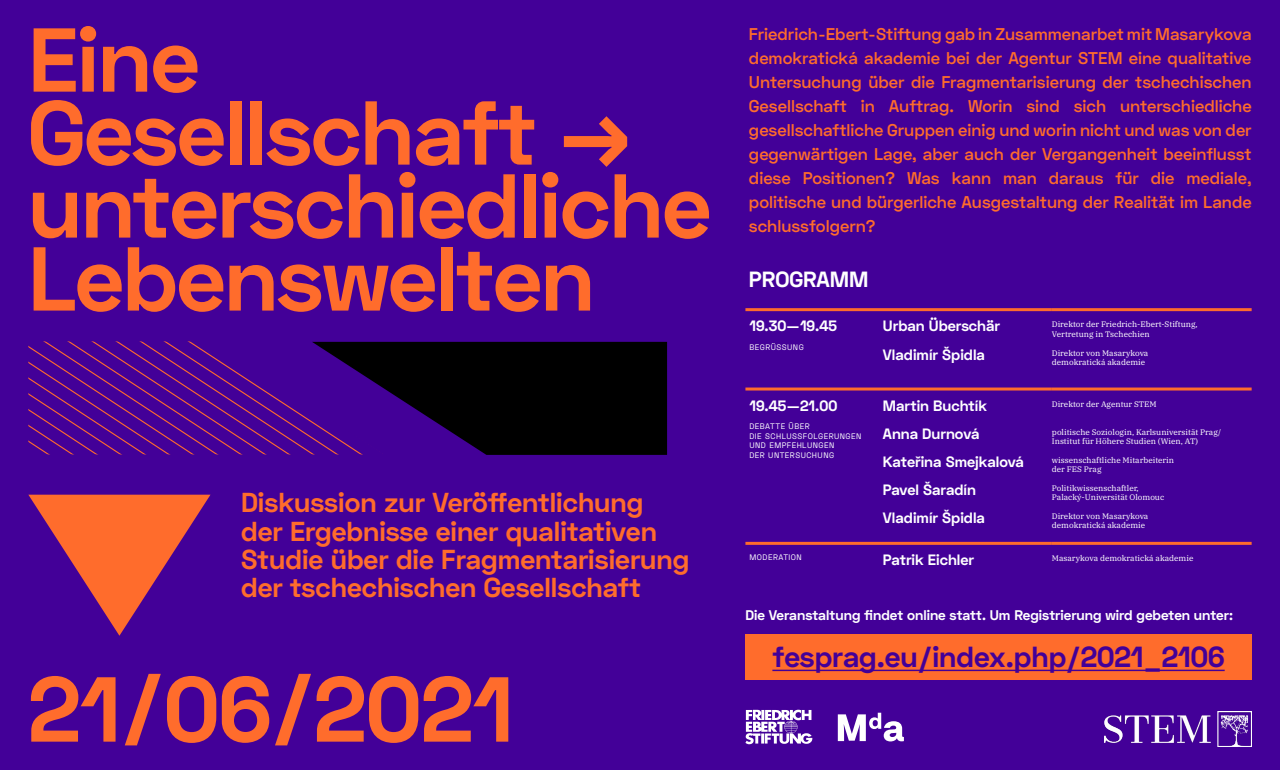
<style>
.page{position:relative;width:1280px;height:770px;background:#430098}
.page>*{position:absolute;margin:0;border:0;box-sizing:border-box;transform-origin:0 0}
.t1{font:700 92px "Space Grotesk";color:#ff6c2c}
.t2{font:700 90.4px/73px "Space Grotesk";letter-spacing:-.01em;color:#ff6c2c}
.t3{font:700 29px "Space Grotesk";color:#430098}
.t4{font:700 27.4px/28.2px "Space Grotesk";color:#ff6c2c}
.t5{font:700 22px "Space Grotesk";color:#fff}
.t6{font:600 17px/24px "Space Grotesk";color:#ff6c2c;text-align:justify}
.t7{font:700 15px "Space Grotesk";color:#fff}
.t8{font:700 14px "Space Grotesk";color:#fff}
.t9{font:8px/9.6px "IBM Plex Serif";color:#fff}
.t10{font:8px/9.6px "Space Grotesk";letter-spacing:.06em;color:#fff}
</style>
<div class="page">
<div style="left:745px;top:635px;width:507px;height:45px;background:#ff6c2c"></div>
<hr style="left:772px;top:670px;width:453px;height:1px;background:#430098">
<hr style="left:745px;top:308px;width:134px;height:3px;background:#ff6c2c">
<hr style="left:879px;top:308px;width:173px;height:3px;background:#ff6c2c">
<hr style="left:1052px;top:308px;width:200px;height:3px;background:#ff6c2c">
<hr style="left:745px;top:388px;width:134px;height:3px;background:#ff6c2c">
<hr style="left:879px;top:388px;width:173px;height:3px;background:#ff6c2c">
<hr style="left:1052px;top:388px;width:200px;height:3px;background:#ff6c2c">
<hr style="left:745px;top:542px;width:134px;height:3px;background:#ff6c2c">
<hr style="left:879px;top:542px;width:173px;height:3px;background:#ff6c2c">
<hr style="left:1052px;top:542px;width:200px;height:3px;background:#ff6c2c">
<svg style="left:745px;top:710px;width:67px;height:34px"></svg>
<img style="left:1104px;top:712px;width:148px;height:34px">
<svg style="left:838px;top:713px;width:66px;height:28px"></svg>
<svg style="left:312px;top:342px;width:355px;height:113px;background:#070011"></svg>
<svg style="left:28px;top:341px;width:355px;height:113px"></svg>
<svg style="left:28px;top:495px;width:183px;height:141px"></svg>
<h2 class="t2" style="left:28px;top:26px;width:684px">Eine<br>Gesellschaft → unterschiedliche<br>Lebenswelten</h2>
<h3 class="t4" style="left:241px;top:489px;width:450px">Diskussion zur Veröffentlichung der Ergebnisse einer qualitativen Studie über die Fragmentarisierung der tschechischen Gesellschaft</h3>
<h1 class="t1" style="left:28px;top:650px;width:487px">21/06/2021</h1>
<p class="t6" style="left:749px;top:23px;width:504px">Friedrich-Ebert-Stiftung gab in Zusammenarbet mit Masarykova demokratická akademie bei der Agentur STEM eine qualitative Untersuchung über die Fragmentarisierung der tschechischen Gesellschaft in Auftrag. Worin sind sich unterschiedliche gesellschaftliche Gruppen einig und worin nicht und was von der gegenwärtigen Lage, aber auch der Vergangenheit beeinflusst diese Positionen? Was kann man daraus für die mediale, politische und bürgerliche Ausgestaltung der Realität im Lande schlussfolgern?</p>
<p class="t5" style="left:749px;top:265px;width:121px">Programm</p>
<p class="t7" style="left:749px;top:316px;width:89px">19.30—19.45</p>
<p class="t10" style="left:749px;top:342px;width:56px">BEGRÜSSUNG</p>
<p class="t7" style="left:749px;top:396px;width:89px">19.45—21.00</p>
<p class="t10" style="left:749px;top:421px;width:113px">DEBATTE ÜBER<br>DIE SCHLUSSFOLGERUNGEN<br>UND EMPFEHLUNGEN<br>DER UNTERSUCHUNG</p>
<p class="t7" style="left:883px;top:316px;width:119px">Urban Überschär</p>
<p class="t9" style="left:1052px;top:319px;width:147px">Direktor der Friedrich-Ebert-Stiftung,<br>Vertretung in Tschechien</p>
<p class="t7" style="left:883px;top:345px;width:104px">Vladimír Špidla</p>
<p class="t9" style="left:1052px;top:347px;width:98px">Direktor von Masarykova demokratická akademie</p>
<p class="t7" style="left:883px;top:396px;width:105px">Martin Buchtík</p>
<p class="t9" style="left:1052px;top:398px;width:106px">Direktor der Agentur STEM</p>
<p class="t7" style="left:883px;top:424px;width:98px">Anna Durnová</p>
<p class="t9" style="left:1052px;top:426px;width:171px">politische Soziologin, Karlsuniversität Prag/<br>Institut für Höhere Studien (Wien, AT)</p>
<p class="t7" style="left:883px;top:452px;width:143px">Kateřina Smejkalová</p>
<p class="t9" style="left:1052px;top:454px;width:124px">wissenschaftliche Mitarbeiterin der FES Prag</p>
<p class="t7" style="left:883px;top:480px;width:95px">Pavel Šaradín</p>
<p class="t9" style="left:1052px;top:482px;width:114px">Politikwissenschaftler,<br>Palacký-Universität Olomouc</p>
<p class="t7" style="left:883px;top:508px;width:104px">Vladimír Špidla</p>
<p class="t9" style="left:1052px;top:510px;width:98px">Direktor von Masarykova demokratická akademie</p>
<p class="t10" style="left:749px;top:552px;width:54px">MODERATION</p>
<p class="t7" style="left:883px;top:550px;width:93px">Patrik Eichler</p>
<p class="t9" style="left:1052px;top:552px;width:143px">Masarykova demokratická akademie</p>
<p class="t8" style="left:745px;top:606px;width:489px">Die Veranstaltung findet online statt. Um Registrierung wird gebeten unter:</p>
<h3 class="t3" style="left:772px;top:638px;width:454px">fesprag.eu/index.php/2021_2106</h3>
</div>
